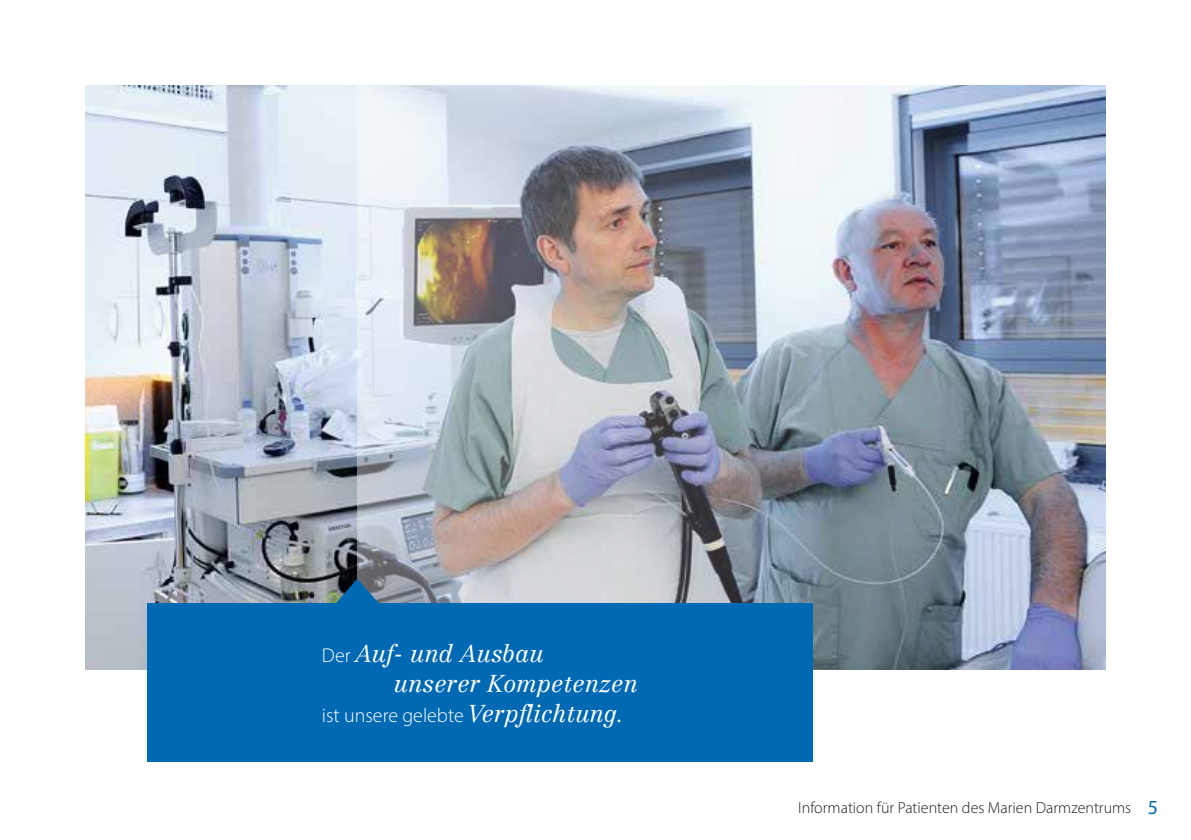
<style>
.page{position:relative;width:1191px;height:840px;background:#fff}
.page>*{position:absolute;margin:0;border:0;box-sizing:border-box;transform-origin:0 0}
.t1{font:italic 300 24px/30px "Centennial";color:#fff}
.t2{font:300 20px "Myriad Pro";color:#fff}
.t3{font:300 16px "Myriad Pro";color:#1d1d1b}
.s1{font-family:"Myriad Pro";font-style:normal;font-size:20px}
.s2{font-family:"Centennial";font-style:italic;font-size:24px}
.s3{font-weight:400;font-size:20px;color:#0069b4}
</style>
<div class="page">
<img style="left:85px;top:85px;width:1021px;height:584px">
<img style="left:357px;top:85px;width:635px;height:585px">
<div style="left:147px;top:603px;width:666px;height:158px;background:#0069b4"></div>
<svg style="left:334px;top:578px;width:46px;height:25px"></svg>
<h1 class="t1" style="left:394px;top:637px;width:245px;text-indent:-72px"><span class="s1">Der</span> Auf- und Ausbau<br>unserer Kompetenzen</h1>
<p class="t2" style="left:322px;top:702px;width:303px">ist unsere gelebte <span class="s2">Verpflichtung.</span></p>
<p class="t3" style="left:798px;top:797px;width:361px">Information für Patienten des Marien Darmzentrums <span class="s3">5</span></p>
</div>
